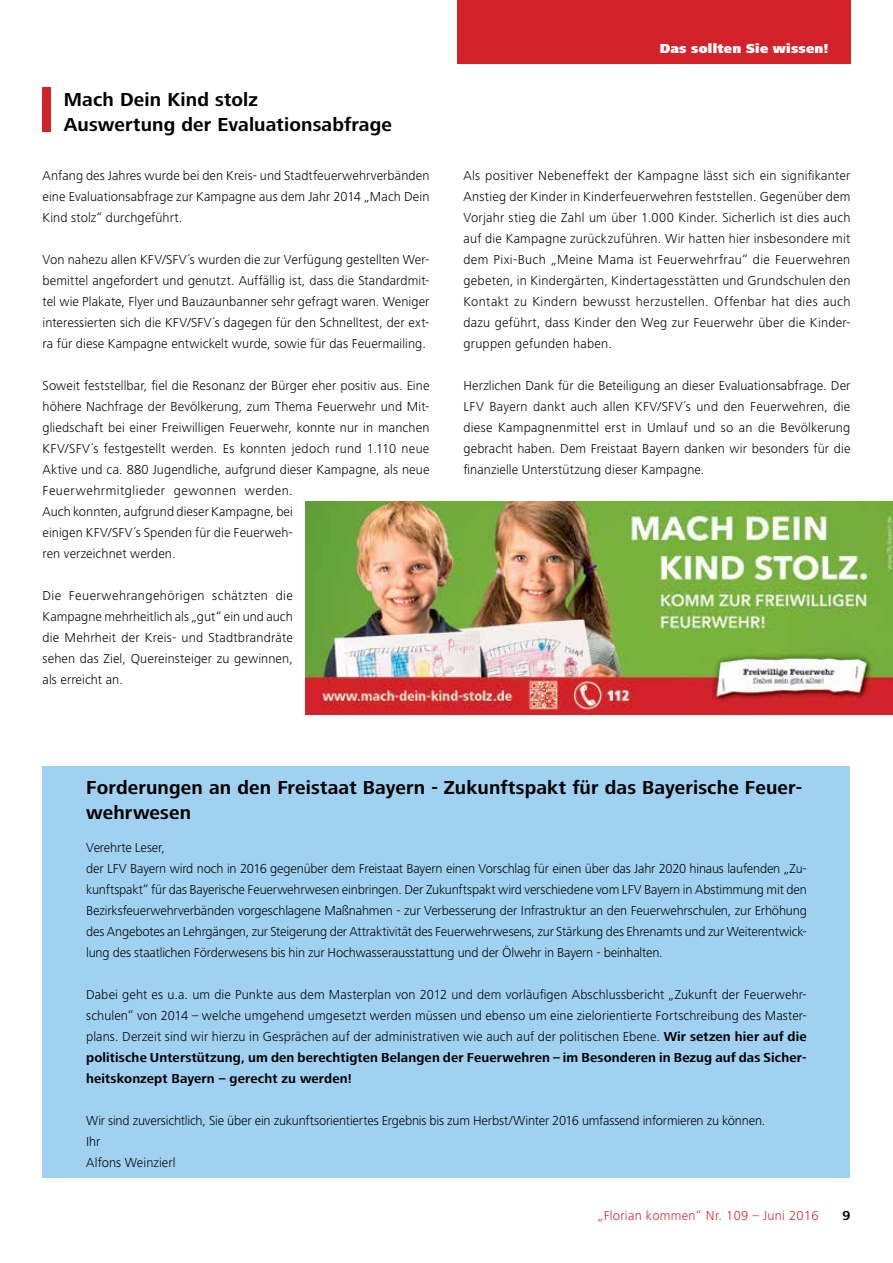
<style>
.page{position:relative;width:893px;height:1263px;background:#fff}
.page>*{position:absolute;margin:0;border:0;box-sizing:border-box;transform-origin:0 0}
.t1{font:700 19.5px/25.5px "Frutiger Next LT";letter-spacing:.01em;color:#000}
.t2{font:300 13.5px/21px "Frutiger Next LT";color:#000;text-align:justify}
.t3{font:300 13.5px "Frutiger Next LT";letter-spacing:.02em;color:#d2232a}
.t4{font:900 13.5px "Frutiger Next LT";letter-spacing:.02em;color:#fff}
.t5{font:700 13.5px "Frutiger Next LT";color:#000}
.s1{font-weight:700}
</style>
<div class="page">
<div style="left:457px;top:0;width:393px;height:64px;background:#d2232a"></div>
<div style="left:43px;top:87px;width:8px;height:45px;background:#d2232a"></div>
<div style="left:43px;top:767px;width:807px;height:411px;background:#a1d1f0"></div>
<img style="left:306px;top:501px;width:587px;height:213px">
<h1 class="t1" style="left:64px;top:86px;width:330px">Mach Dein Kind stolz<br>Auswertung der Evaluationsabfrage</h1>
<p class="t2" style="left:43px;top:165px;width:388px">Anfang des Jahres wurde bei den Kreis- und Stadtfeuerwehrverbänden eine Evaluationsabfrage zur Kampagne aus dem Jahr 2014 „Mach Dein Kind stolz“ durchgeführt.</p>
<p class="t2" style="left:43px;top:249px;width:388px">Von nahezu allen KFV/SFV´s wurden die zur Verfügung gestellten Wer&shy;bemittel angefordert und genutzt. Auffällig ist, dass die Standardmit&shy;tel wie Plakate, Flyer und Bauzaunbanner sehr gefragt waren. Weniger interessierten sich die KFV/SFV´s dagegen für den Schnelltest, der ext&shy;ra für diese Kampagne entwickelt wurde, sowie für das Feuermailing.</p>
<p class="t2" style="left:43px;top:375px;width:388px;text-align:left">Soweit feststellbar, fiel die Resonanz der Bürger eher positiv aus. Eine höhere Nachfrage der Bevölkerung, zum Thema Feuerwehr und Mit&shy;gliedschaft bei einer Freiwilligen Feuerwehr, konnte nur in manchen KFV/SFV´s festgestellt werden. Es konnten jedoch rund 1.110 neue Aktive und ca. 880 Jugendliche, aufgrund dieser Kampagne, als neue Feuerwehrmitglieder gewonnen werden.<br>Auch konnten, aufgrund dieser Kampagne, bei<br>einigen KFV/SFV´s Spenden für die Feuerweh-<br>ren verzeichnet werden.</p>
<p class="t2" style="left:43px;top:585px;width:252px">Die Feuerwehrangehörigen schätzten die Kampagne mehrheitlich als „gut“ ein und auch die Mehrheit der Kreis- und Stadtbrandräte sehen das Ziel, Quereinsteiger zu gewinnen, als erreicht an.</p>
<p class="t4" style="left:660px;top:41px;width:170px">Das sollten Sie wissen!</p>
<p class="t2" style="left:463px;top:165px;width:388px">Als positiver Nebeneffekt der Kampagne lässt sich ein signifikanter Anstieg der Kinder in Kinderfeuerwehren feststellen. Gegenüber dem Vorjahr stieg die Zahl um über 1.000 Kinder. Sicherlich ist dies auch auf die Kampagne zurückzuführen. Wir hatten hier insbesondere mit dem Pixi-Buch „Meine Mama ist Feuerwehrfrau“ die Feuerwehren gebeten, in Kindergärten, Kindertagesstätten und Grundschulen den Kontakt zu Kindern bewusst herzustellen. Offenbar hat dies auch dazu geführt, dass Kinder den Weg zur Feuerwehr über die Kinder&shy;gruppen gefunden haben.</p>
<p class="t2" style="left:463px;top:375px;width:388px">Herzlichen Dank für die Beteiligung an dieser Evaluationsabfrage. Der LFV Bayern dankt auch allen KFV/SFV´s und den Feuerwehren, die diese Kampagnenmittel erst in Umlauf und so an die Bevölkerung gebracht haben. Dem Freistaat Bayern danken wir besonders für die finanzielle Unterstützung dieser Kampagne.</p>
<h1 class="t1" style="left:86px;top:775px;width:718px">Forderungen an den Freistaat Bayern - Zukunftspakt für das Bayerische Feuer&shy;wehrwesen</h1>
<p class="t2" style="left:86px;top:837px;width:722px;text-align:left">Verehrte Leser,<br>der LFV Bayern wird noch in 2016 gegenüber dem Freistaat Bayern einen Vorschlag für einen über das Jahr 2020 hinaus laufenden „Zu&shy;kunftspakt“ für das Bayerische Feuerwehrwesen einbringen. Der Zukunftspakt wird verschiedene vom LFV Bayern in Abstimmung mit den Bezirksfeuerwehrverbänden vorgeschlagene Maßnahmen - zur Verbesserung der Infrastruktur an den Feuerwehrschulen, zur Erhöhung des Angebotes an Lehrgängen, zur Steigerung der Attraktivität des Feuerwehrwesens, zur Stärkung des Ehrenamts und zur Weiterentwick&shy;lung des staatlichen Förderwesens bis hin zur Hochwasserausstattung und der Ölwehr in Bayern - beinhalten.</p>
<p class="t2" style="left:86px;top:984px;width:722px">Dabei geht es u.a. um die Punkte aus dem Masterplan von 2012 und dem vorläufigen Abschlussbericht „Zukunft der Feuerwehr&shy;schulen“ von 2014 – welche umgehend umgesetzt werden müssen und ebenso um eine zielorientierte Fortschreibung des Master&shy;plans. Derzeit sind wir hierzu in Gesprächen auf der administrativen wie auch auf der politischen Ebene. <span class="s1">Wir setzen hier auf die politische Unterstützung, um den berechtigten Belangen der Feuerwehren – im Besonderen in Bezug auf das Sicher&shy;heitskonzept Bayern – gerecht zu werden!</span></p>
<p class="t2" style="left:86px;top:1110px;width:681px;text-align:left">Wir sind zuversichtlich, Sie über ein zukunftsorientiertes Ergebnis bis zum Herbst/Winter 2016 umfassend informieren zu können.<br>Ihr<br>Alfons Weinzierl</p>
<p class="t3" style="left:598px;top:1208px;width:222px">„Florian kommen“ Nr. 109 – Juni 2016</p>
<p class="t5" style="left:842px;top:1208px;width:9px">9</p>
</div>
